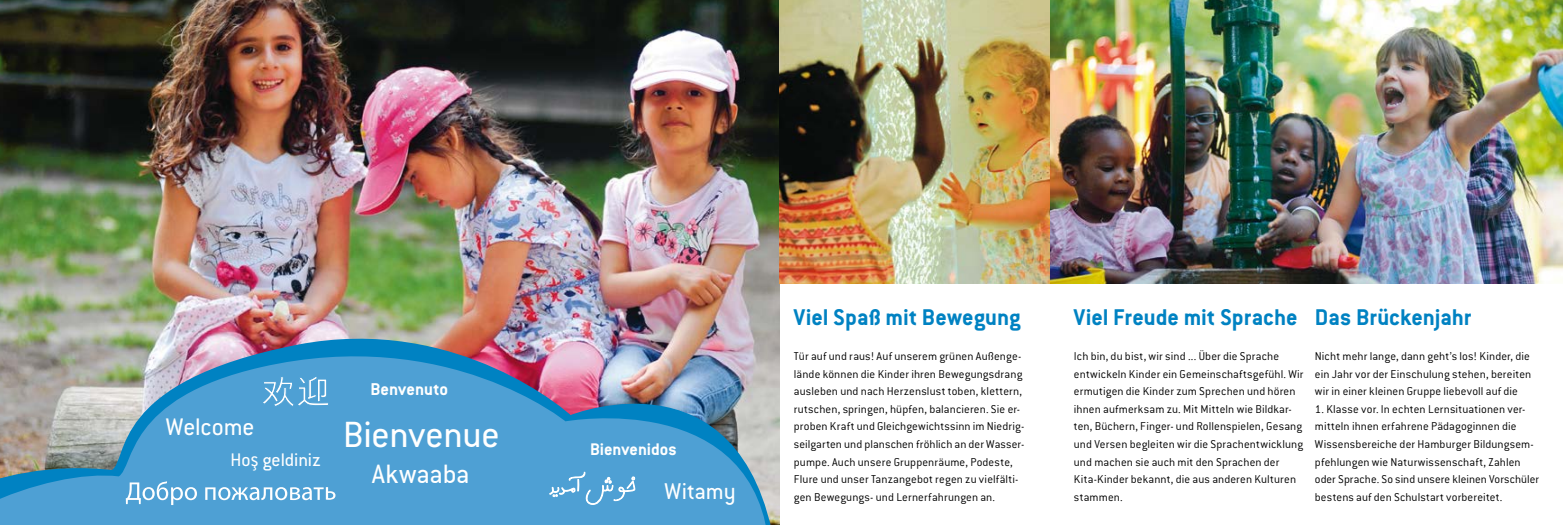
<style>
.page{position:relative;width:1563px;height:525px;background:#fff}
.page>*{position:absolute;margin:0;border:0;box-sizing:border-box;transform-origin:0 0}
.t1{font:40px "Conduit For Elbkinder";letter-spacing:-.005em;color:#fff}
.t2{font:29.12px "Conduit For Elbkinder";letter-spacing:.01em;color:#fff}
.t3{font:26.38px "Conduit For Elbkinder";letter-spacing:-.005em;color:#fff}
.t4{font:700 25px "Conduit For Elbkinder";color:#0082c2}
.t5{font:25px "Conduit For Elbkinder";letter-spacing:.02em;color:#fff}
.t6{font:20px "Conduit For Elbkinder";color:#fff}
.t7{font:700 18.75px "Conduit For Elbkinder";color:#fff}
.t8{font:700 18.38px "Conduit For Elbkinder";color:#fff}
.t9{font:300 12.5px/17.5px "Conduit For Elbkinder";letter-spacing:.01em;color:#000}
</style>
<div class="page">
<img style="left:0;top:0;width:780px;height:313px">
<img style="left:0;top:313px;width:780px;height:11px">
<img style="left:0;top:324px;width:780px;height:200px">
<img style="left:780px;top:0;width:783px;height:283px">
<svg style="left:126px;top:481px;width:209px;height:23px;background:#76b5dd"></svg>
<svg style="left:549px;top:469px;width:86px;height:36px;background:#65acd9"></svg>
<svg style="left:261px;top:375px;width:69px;height:32px;background:#6db0db"></svg>
<h3 class="t3" style="left:166px;top:412px;width:90px">Welcome</h3>
<h3 class="t6" style="left:230px;top:448px;width:92px">HoŞ geldiniz</h3>
<h3 class="t7" style="left:370px;top:378px;width:79px">Benvenuto</h3>
<h1 class="t1" style="left:343px;top:412px;width:158px">Bienvenue</h1>
<h2 class="t2" style="left:372px;top:457px;width:99px">Akwaaba</h2>
<h3 class="t4" style="left:794px;top:303px;width:228px">Viel Spaß mit Bewegung</h3>
<p class="t9" style="left:794px;top:347px;width:232px">Tür auf und raus! Auf unserem grünen Außenge&shy;lände können die Kinder ihren Bewegungsdrang ausleben und nach Herzenslust toben, klettern, rutschen, springen, hüpfen, balancieren. Sie er&shy;proben Kraft und Gleichgewichtssinn im Niedrig&shy;seilgarten und planschen fröhlich an der Wasser&shy;pumpe. Auch unsere Gruppenräume, Podeste, Flure und unser Tanzangebot regen zu vielfälti-</p>
<h3 class="t8" style="left:590px;top:438px;width:88px">Bienvenidos</h3>
<h3 class="t5" style="left:664px;top:477px;width:73px">Witamy</h3>
<p class="t9" style="left:794px;top:487px;width:203px">gen Bewegungs- und Lernerfahrungen an.</p>
<h3 class="t4" style="left:1074px;top:303px;width:225px">Viel Freude mit Sprache</h3>
<p class="t9" style="left:1074px;top:347px;width:231px">Ich bin, du bist, wir sind ... Über die Sprache entwickeln Kinder ein Gemeinschaftsgefühl. Wir ermutigen die Kinder zum Sprechen und hören ihnen aufmerksam zu. Mit Mitteln wie Bildkar&shy;ten, Büchern, Finger- und Rollenspielen, Gesang und Versen begleiten wir die Sprachentwicklung und machen sie auch mit den Sprachen der Kita-Kinder bekannt, die aus anderen Kulturen stammen.</p>
<h3 class="t4" style="left:1315px;top:303px;width:158px">Das Brückenjahr</h3>
<p class="t9" style="left:1315px;top:347px;width:218px;text-align:justify">Nicht mehr lange, dann geht’s los! Kinder, die ein Jahr vor der Einschulung stehen, bereiten wir in einer kleinen Gruppe liebevoll auf die</p>
<p class="t9" style="left:1315px;top:400px;width:226px">1. Klasse vor. In echten Lernsituationen ver&shy;mitteln ihnen erfahrene Pädagoginnen die Wissensbereiche der Hamburger Bildungsem&shy;pfehlungen wie Naturwissenschaft, Zahlen oder Sprache. So sind unsere kleinen Vorschüler bestens auf den Schulstart vorbereitet.</p>
</div>
